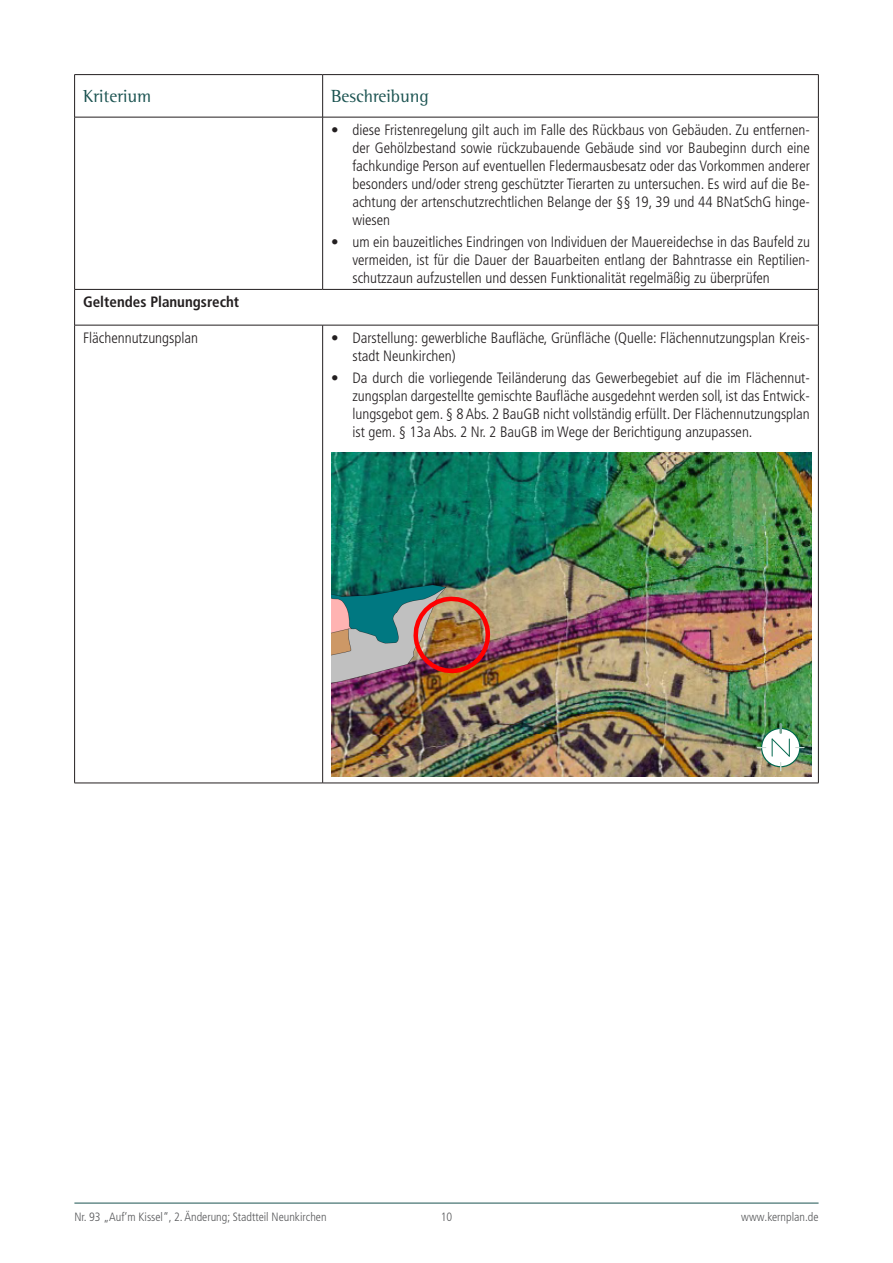
<style>
.page{position:relative;width:893px;height:1263px;background:#fff}
.page>*{position:absolute;margin:0;border:0;box-sizing:border-box;transform-origin:0 0}
.Subline_1{font:18px "Rotis Semi Serif Std";color:#1b5351}
.Bodytext{font:300 condensed 15px/18px "Frutiger LT Pro";color:#231f20;text-align:justify}
.Überschrift_Tabelle{font:700 condensed 15px "Frutiger LT Pro";color:#231f20}
.t1{font:300 condensed 12px "Frutiger LT Pro";color:#57585a}
</style>
<div class="page">
<hr style="left:74px;top:1203px;width:745px;height:1px;background:#1b5351">
<svg style="left:75px;top:75px;width:743px;height:708px"></svg>
<hr style="left:323px;top:289px;width:496px;height:1px;background:#231f20">
<hr style="left:323px;top:325px;width:496px;height:1px;background:#231f20">
<hr style="left:323px;top:783px;width:496px;height:1px;background:#231f20">
<hr style="left:74px;top:289px;width:249px;height:1px;background:#231f20">
<hr style="left:74px;top:325px;width:249px;height:1px;background:#231f20">
<hr style="left:74px;top:783px;width:249px;height:1px;background:#231f20">
<hr style="left:74px;top:117px;width:1px;height:172px;background:#231f20">
<hr style="left:74px;top:290px;width:1px;height:35px;background:#231f20">
<hr style="left:74px;top:325px;width:1px;height:458px;background:#231f20">
<hr style="left:322px;top:117px;width:1px;height:172px;background:#231f20">
<hr style="left:818px;top:117px;width:1px;height:172px;background:#231f20">
<hr style="left:818px;top:290px;width:1px;height:35px;background:#231f20">
<hr style="left:322px;top:325px;width:1px;height:458px;background:#231f20">
<hr style="left:818px;top:325px;width:1px;height:458px;background:#231f20">
<hr style="left:74px;top:74px;width:249px;height:1px;background:#231f20">
<hr style="left:74px;top:75px;width:1px;height:42px;background:#231f20">
<hr style="left:74px;top:117px;width:249px;height:1px;background:#231f20">
<hr style="left:323px;top:74px;width:496px;height:1px;background:#231f20">
<hr style="left:322px;top:75px;width:1px;height:42px;background:#231f20">
<hr style="left:818px;top:75px;width:1px;height:42px;background:#231f20">
<hr style="left:323px;top:117px;width:496px;height:1px;background:#231f20">
<img style="left:331px;top:453px;width:480px;height:323px">
<img style="left:414px;top:597px;width:76px;height:79px">
<svg style="left:762px;top:728px;width:38px;height:39px"></svg>
<div style="left:761px;top:728px;width:39px;height:39px;border:1px solid #01674d;border-radius:50%"></div>
<svg style="left:757px;top:724px;width:33px;height:47px"></svg>
<p class="Subline_1" style="left:83px;top:86px;width:70px">Kriterium</p>
<p class="Subline_1" style="left:331px;top:86px;width:99px">Beschreibung</p>
<p class="Bodytext" style="left:352px;top:121px;width:459px;text-indent:-21px">• diese Fristenregelung gilt auch im Falle des Rückbaus von Gebäuden. Zu entfernen&shy;der Gehölzbestand sowie rückzubauende Gebäude sind vor Baubeginn durch eine fachkundige Person auf eventuellen Fledermausbesatz oder das Vorkommen anderer besonders und/oder streng geschützter Tierarten zu untersuchen. Es wird auf die Be&shy;achtung der artenschutzrechtlichen Belange der §§ 19, 39 und 44 BNatSchG hinge&shy;wiesen</p>
<p class="Bodytext" style="left:352px;top:233px;width:459px;text-indent:-21px">• um ein bauzeitliches Eindringen von Individuen der Mauereidechse in das Baufeld zu vermeiden, ist für die Dauer der Bauarbeiten entlang der Bahntrasse ein Reptilien&shy;schutzzaun aufzustellen und dessen Funktionalität regelmäßig zu überprüfen</p>
<p class="Überschrift_Tabelle" style="left:83px;top:293px;width:158px">Geltendes Planungsrecht</p>
<p class="Bodytext" style="left:83px;top:329px;width:116px">Flächennutzungsplan</p>
<p class="Bodytext" style="left:352px;top:329px;width:459px;text-indent:-21px">• Darstellung: gewerbliche Baufläche, Grünfläche (Quelle: Flächennutzungsplan Kreis&shy;stadt Neunkirchen)</p>
<p class="Bodytext" style="left:352px;top:369px;width:459px;text-indent:-21px">• Da durch die vorliegende Teiländerung das Gewerbegebiet auf die im Flächennut&shy;zungsplan dargestellte gemischte Baufläche ausgedehnt werden soll, ist das Entwick&shy;lungsgebot gem. § 8 Abs. 2 BauGB nicht vollständig erfüllt. Der Flächennutzungsplan ist gem. § 13a Abs. 2 Nr. 2 BauGB im Wege der Berichtigung anzupassen.</p>
<p class="t1" style="left:74px;top:1210px;width:254px">Nr. 93 „Auf‘m Kissel“, 2. Änderung; Stadtteil Neunkirchen</p>
<p class="t1" style="left:441px;top:1210px;width:13px">10</p>
<p class="t1" style="left:741px;top:1210px;width:79px">www.kernplan.de</p>
</div>
